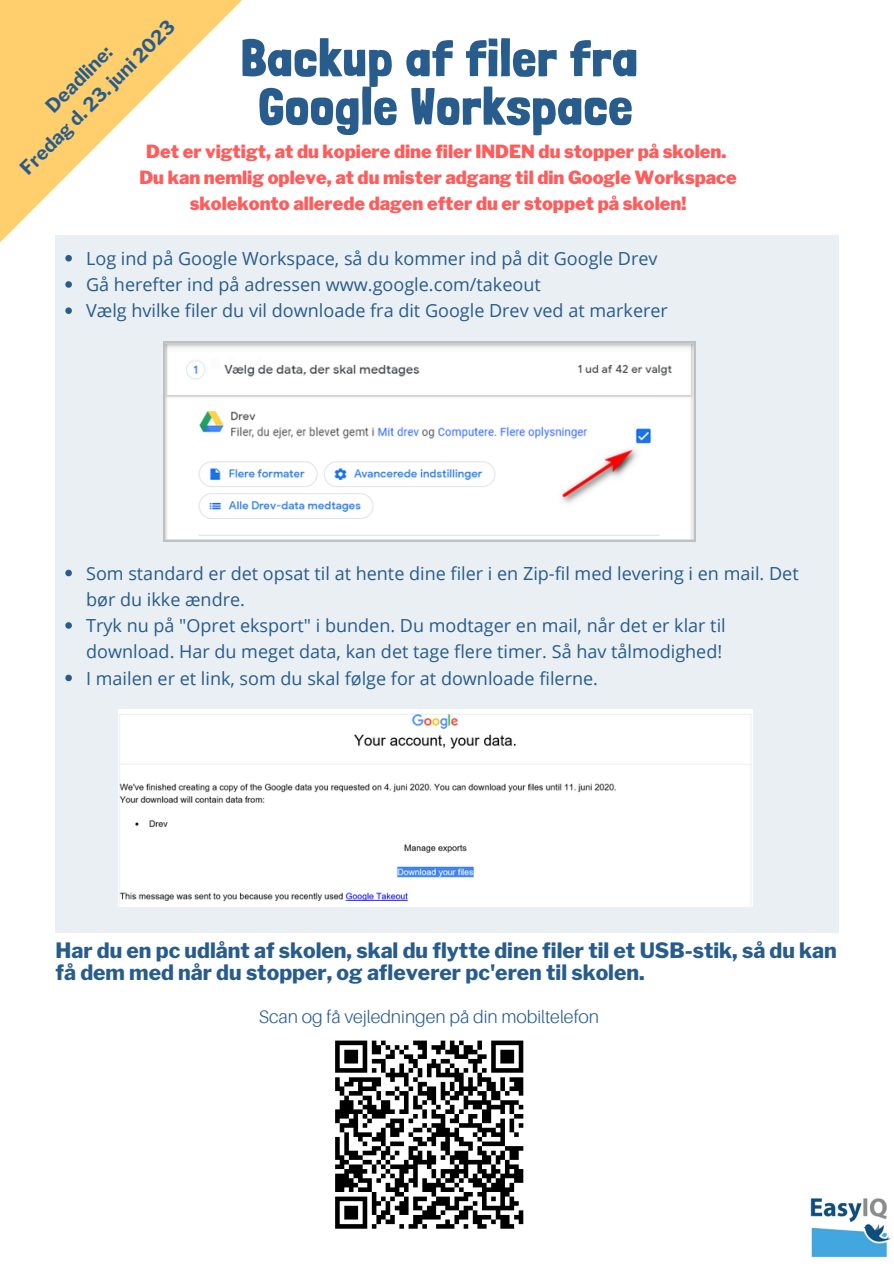
<style>
.page{position:relative;width:894px;height:1264px;background:#fff}
.page>*{position:absolute;margin:0;border:0;box-sizing:border-box;transform-origin:0 0}
.t1{font:900 51.6px/48.3px "Londrina Solid";letter-spacing:.035em;color:#275c8c;text-align:center}
.t2{font:800 21px/22.5px "Libre Franklin";color:#275c8c}
.t3{font:700 18.9px/26px "Libre Franklin";color:#275c8c;text-align:center}
.t4{font:18px/26.2px "Open Sans";color:#275c8c}
.t5{font:900 18px/26px "Libre Franklin";color:#ff5c5c;text-align:center}
.t6{font:300 18px "Aileron";color:#275c8c}
</style>
<div class="page">
<svg style="left:0;top:0;width:242px;height:243px;fill:#ffce6d"></svg>
<div style="left:55px;top:235px;width:783px;height:697px;background:#eaeff4"></div>
<svg style="left:65px;top:255px;width:7px;height:6px"></svg>
<svg style="left:65px;top:281px;width:7px;height:7px"></svg>
<svg style="left:65px;top:307px;width:7px;height:7px"></svg>
<svg style="left:65px;top:569px;width:7px;height:7px"></svg>
<svg style="left:65px;top:622px;width:7px;height:6px"></svg>
<svg style="left:65px;top:674px;width:7px;height:7px"></svg>
<img style="left:163px;top:341px;width:532px;height:200px">
<img style="left:118px;top:709px;width:634px;height:197px">
<svg style="left:335px;top:1040px;width:188px;height:188px"></svg>
<img style="left:810px;top:1198px;width:81px;height:60px">
<p class="t3" style="left:-4px;top:144px;width:211px;rotate:-45deg">Deadline:<br>Fredag d. 23. juni 2023</p>
<h1 class="t1" style="left:241px;top:34px;width:397px">Backup af filer fra<br>Google Workspace</h1>
<p class="t5" style="left:139px;top:138px;width:599px">Det er vigtigt, at du kopiere dine filer INDEN du stopper på skolen.<br>Du kan nemlig opleve, at du mister adgang til din Google Workspace skolekonto allerede dagen efter du er stoppet på skolen!</p>
<p class="t4" style="left:86px;top:245px;width:583px">Log ind på Google Workspace, så du kommer ind på dit Google Drev<br>Gå herefter ind på adressen www.google.com/takeout<br>Vælg hvilke filer du vil downloade fra dit Google Drev ved at markerer</p>
<p class="t4" style="left:86px;top:559px;width:713px">Som standard er det opsat til at hente dine filer i en Zip-fil med levering i en mail. Det bør du ikke ændre.<br>Tryk nu på "Opret eksport" i bunden. Du modtager en mail, når det er klar til download. Har du meget data, kan det tage flere timer. Så hav tålmodighed!<br>I mailen er et link, som du skal følge for at downloade filerne.</p>
<p class="t2" style="left:55px;top:939px;width:782px">Har du en pc udlånt af skolen, skal du flytte dine filer til et USB-stik, så du kan få dem med når du stopper, og afleverer pc'eren til skolen.</p>
<p class="t6" style="left:259px;top:1008px;width:342px">Scan og få vejledningen på din mobiltelefon</p>
</div>
